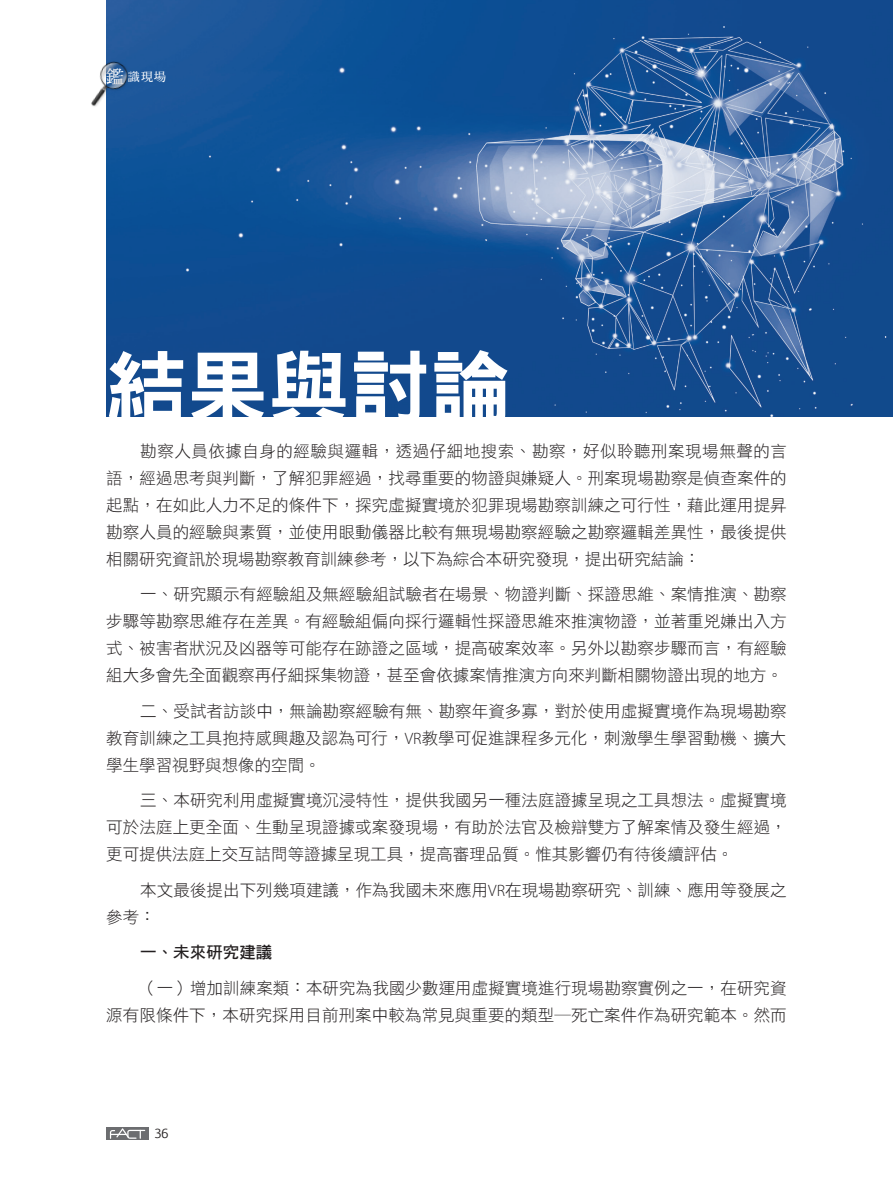
<style>
.page{position:relative;width:893px;height:1191px;background:#fff}
.page>*{position:absolute;margin:0;border:0;box-sizing:border-box;transform-origin:0 0}
.t1{font:81px "DF Hei Std W9";color:#fff}
.t2{font:16.5px/27px "DF Hei Std W3";letter-spacing:.005em;color:#231f20;text-align:justify}
.t3{font:16.5px "DF Hei Std W7";color:#231f20}
.t4{font:12px "DF Ming Std W7";color:#fff}
.t5{font:12px "Euphemia UCAS";color:#231f20}
.s1{font-size:18px}
.s2{font-family:"Myriad Pro";font-weight:300}
</style>
<div class="page">
<img style="left:106px;top:0;width:787px;height:417px">
<svg style="left:106px;top:1127px;width:43px;height:13px"></svg>
<svg style="left:110px;top:1128px;width:35px;height:10px"></svg>
<img style="left:91px;top:57px;width:41px;height:56px">
<p class="t4" style="left:106px;top:70px;width:61px"><span class="s1">鑑</span>識現場</p>
<h1 class="t1" style="left:106px;top:343px;width:406px">結果與討論</h1>
<p class="t2" style="left:106px;top:437px;width:682px;text-indent:34px">勘察人員依據自身的經驗與邏輯，透過仔細地搜索、勘察，好似聆聽刑案現場無聲的言語，經過思考與判斷，了解犯罪經過，找尋重要的物證與嫌疑人。刑案現場勘察是偵查案件的起點，在如此人力不足的條件下，探究虛擬實境於犯罪現場勘察訓練之可行性，藉此運用提昇勘察人員的經驗與素質，並使用眼動儀器比較有無現場勘察經驗之勘察邏輯差異性，最後提供相關研究資訊於現場勘察教育訓練參考，以下為綜合本研究發現，提出研究結論：</p>
<p class="t2" style="left:106px;top:580px;width:682px;text-indent:34px">一、研究顯示有經驗組及無經驗組試驗者在場景、物證判斷、採證思維、案情推演、勘察步驟等勘察思維存在差異。有經驗組偏向採行邏輯性採證思維來推演物證，並著重兇嫌出入方式、被害者狀況及凶器等可能存在跡證之區域，提高破案效率。另外以勘察步驟而言，有經驗組大多會先全面觀察再仔細採集物證，甚至會依據案情推演方向來判斷相關物證出現的地方。</p>
<p class="t2" style="left:106px;top:697px;width:682px;text-indent:34px">二、受試者訪談中，無論勘察經驗有無、勘察年資多寡，對於使用虛擬實境作為現場勘察教育訓練之工具抱持感興趣及認為可行，<span class="s2">VR</span>教學可促進課程多元化，刺激學生學習動機、擴大學生學習視野與想像的空間。</p>
<p class="t2" style="left:106px;top:786px;width:682px;text-indent:34px">三、本研究利用虛擬實境沉浸特性，提供我國另一種法庭證據呈現之工具想法。虛擬實境可於法庭上更全面、生動呈現證據或案發現場，有助於法官及檢辯雙方了解案情及發生經過，更可提供法庭上交互詰問等證據呈現工具，提高審理品質。惟其影響仍有待後續評估。</p>
<p class="t2" style="left:106px;top:876px;width:682px;text-indent:34px">本文最後提出下列幾項建議，作為我國未來應用<span class="s2">VR</span>在現場勘察研究、訓練、應用等發展之參考：</p>
<p class="t3" style="left:140px;top:943px;width:134px">一、未來研究建議</p>
<p class="t2" style="left:106px;top:974px;width:682px;text-align:right">（一）增加訓練案類：本研究為我國少數運用虛擬實境進行現場勘察實例之一，在研究資<br>源有限條件下，本研究採用目前刑案中較為常見與重要的類型─死亡案件作為研究範本。然而</p>
<p class="t5" style="left:155px;top:1125px;width:15px">36</p>
</div>
